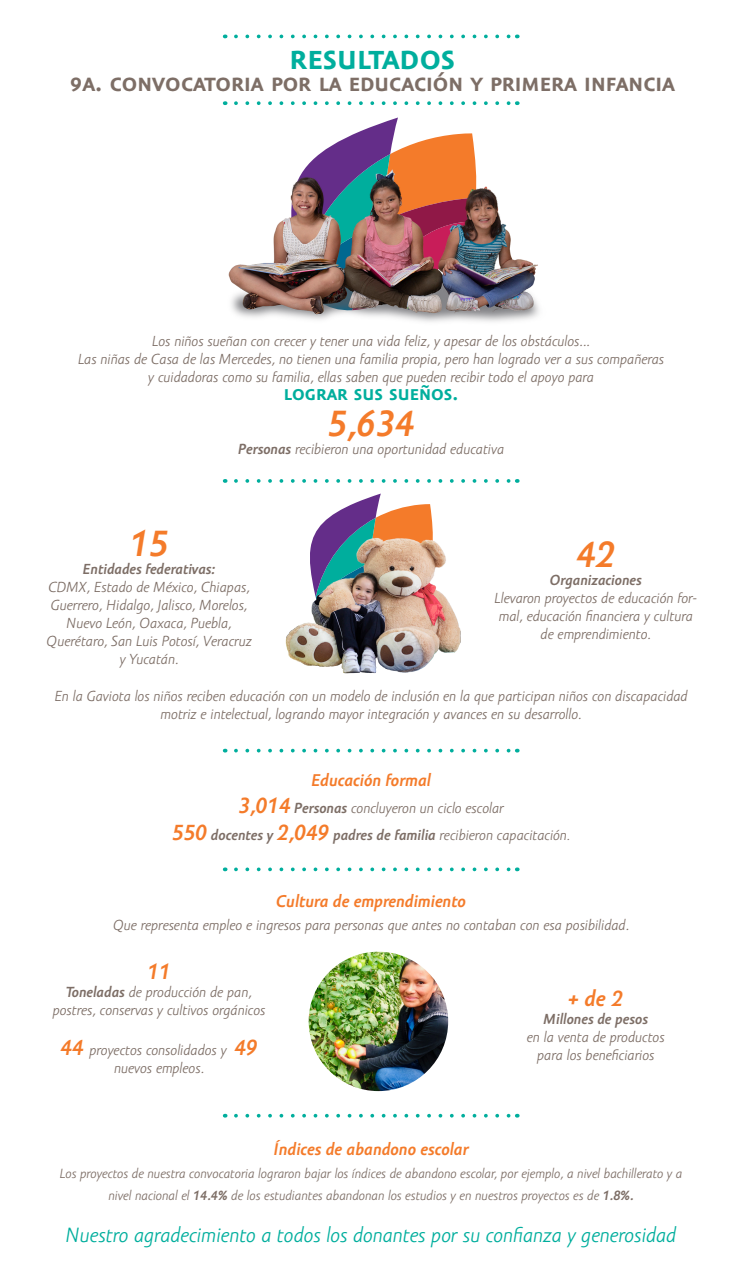
<style>
.page{position:relative;width:745px;height:1276px;background:#fff}
.page>*{position:absolute;margin:0;border:0;box-sizing:border-box;transform-origin:0 0}
.t1{font:700 37.5px "Amor Sans Pro";color:#00ae9d}
.t2{font:italic 700 37.5px "Amor Sans Pro";color:#f47b2a}
.t3{font:700 27.5px "Amor Sans Pro";color:#7d6e66}
.t4{font:700 22.5px "Amor Sans Pro";color:#00ae9d}
.t5{font:italic 700 22.5px "Amor Sans Pro";color:#f47b2a}
.t6{font:italic 21.25px "Amor Sans Pro";color:#00ae9d}
.t7{font:italic 700 17.5px "Amor Sans Pro";color:#f47b2a}
.t8{font:italic 15px/18px "Amor Sans Pro";color:#7d6e66;text-align:center}
.t9{font:italic 700 15px "Amor Sans Pro";color:#7d6e66}
.t10{font:italic 13.75px/22.5px "Amor Sans Pro";color:#7d6e66;text-align:center}
.s1{font-weight:700}
.s2{font-weight:700;font-size:22.5px;color:#f47b2a}
.s3{font-size:22.5px;color:#f47b2a}
.s4{font-weight:400}
.s5{font-weight:400;font-size:13.75px}
</style>
<div class="page">
<svg style="left:340px;top:493px;width:91px;height:17px"></svg>
<img style="left:228px;top:117px;width:311px;height:205px">
<img style="left:285px;top:510px;width:176px;height:164px">
<img style="left:308px;top:951px;width:140px;height:140px;border-radius:70px">
<svg style="left:236px;top:479px;width:281px;height:4px"></svg>
<svg style="left:236px;top:101px;width:281px;height:4px"></svg>
<svg style="left:236px;top:35px;width:281px;height:3px"></svg>
<svg style="left:236px;top:749px;width:281px;height:3px"></svg>
<svg style="left:236px;top:867px;width:281px;height:4px"></svg>
<svg style="left:236px;top:1113px;width:281px;height:4px"></svg>
<p class="t1" style="left:289px;top:35px;width:167px">resultados</p>
<p class="t3" style="left:70px;top:66px;width:606px">9a. convocatoria por la educación y primera infancia</p>
<p class="t8" style="left:152px;top:332px;width:439px">Los niños sueñan con crecer y tener una vida feliz, y apesar de los obstáculos...</p>
<p class="t8" style="left:78px;top:350px;width:587px">Las niñas de Casa de las Mercedes, no tienen una familia propia, pero han logrado ver a sus compañeras</p>
<p class="t8" style="left:148px;top:368px;width:447px">y cuidadoras como su familia, ellas saben que pueden recibir todo el apoyo para</p>
<p class="t4" style="left:284px;top:379px;width:176px">lograr sus sueños.</p>
<p class="t2" style="left:327px;top:402px;width:88px">5,634</p>
<p class="t8" style="left:238px;top:440px;width:267px"><span class="s1">Personas</span> recibieron una oportunidad educativa</p>
<p class="t2" style="left:130px;top:522px;width:40px">15</p>
<p class="t9" style="left:83px;top:560px;width:134px">Entidades federativas:</p>
<p class="t8" style="left:48px;top:578px;width:203px;text-align:left">CDMX, Estado de México, Chiapas,<br>Guerrero, Hidalgo, Jalisco, Morelos,</p>
<p class="t8" style="left:67px;top:614px;width:167px">Nuevo León, Oaxaca, Puebla,</p>
<p class="t8" style="left:47px;top:632px;width:207px">Querétaro, San Luis Potosí, Veracruz y Yucatán.</p>
<p class="t2" style="left:576px;top:534px;width:40px">42</p>
<p class="t9" style="left:549px;top:572px;width:93px">Organizaciones</p>
<p class="t8" style="left:494px;top:590px;width:204px">Llevaron proyectos de educación for&shy;mal, educación financiera y cultura de emprendimiento.</p>
<p class="t8" style="left:55px;top:687px;width:634px">En la Gaviota los niños reciben educación con un modelo de inclusión en la que participan niños con discapacidad</p>
<p class="t8" style="left:160px;top:705px;width:422px">motriz e intelectual, logrando mayor integración y avances en su desarrollo.</p>
<p class="t7" style="left:311px;top:770px;width:121px">Educación formal</p>
<p class="t8" style="left:238px;top:799px;width:266px"><span class="s2">3,014</span> <span class="s1">Personas</span> concluyeron un ciclo escolar</p>
<p class="t9" style="left:172px;top:826px;width:399px"><span class="s3">550</span> docentes y <span class="s3">2,049</span> padres de familia <span class="s4">recibieron capacitación</span><span class="s5">.</span></p>
<p class="t7" style="left:276px;top:892px;width:191px">Cultura de emprendimiento</p>
<p class="t8" style="left:113px;top:916px;width:517px">Que representa empleo e ingresos para personas que antes no contaban con esa posibilidad.</p>
<p class="t5" style="left:147px;top:958px;width:25px">11</p>
<p class="t8" style="left:66px;top:983px;width:187px"><span class="s1">Toneladas</span> de producción de pan,</p>
<p class="t8" style="left:53px;top:1001px;width:214px">postres, conservas y cultivos orgánicos</p>
<p class="t8" style="left:61px;top:1042px;width:198px"><span class="s2">44</span> proyectos consolidados y <span class="s2">49 </span>nuevos empleos.</p>
<p class="t5" style="left:568px;top:986px;width:56px">+ de 2</p>
<p class="t9" style="left:543px;top:1010px;width:106px">Millones de pesos</p>
<p class="t8" style="left:526px;top:1028px;width:139px">en la venta de productos</p>
<p class="t8" style="left:536px;top:1046px;width:119px">para los beneficiarios</p>
<p class="t7" style="left:274px;top:1139px;width:196px">Índices de abandono escolar</p>
<p class="t10" style="left:60px;top:1162px;width:623px">Los proyectos de nuestra convocatoria lograron bajar los índices de abandono escolar, por ejemplo, a nivel bachillerato y a nivel nacional el <span class="s1">14.4%</span> de los estudiantes abandonan los estudios y en nuestros proyectos es de <span class="s1">1.8%.</span></p>
<p class="t6" style="left:66px;top:1224px;width:611px">Nuestro agradecimiento a todos los donantes por su confianza y generosidad</p>
</div>
